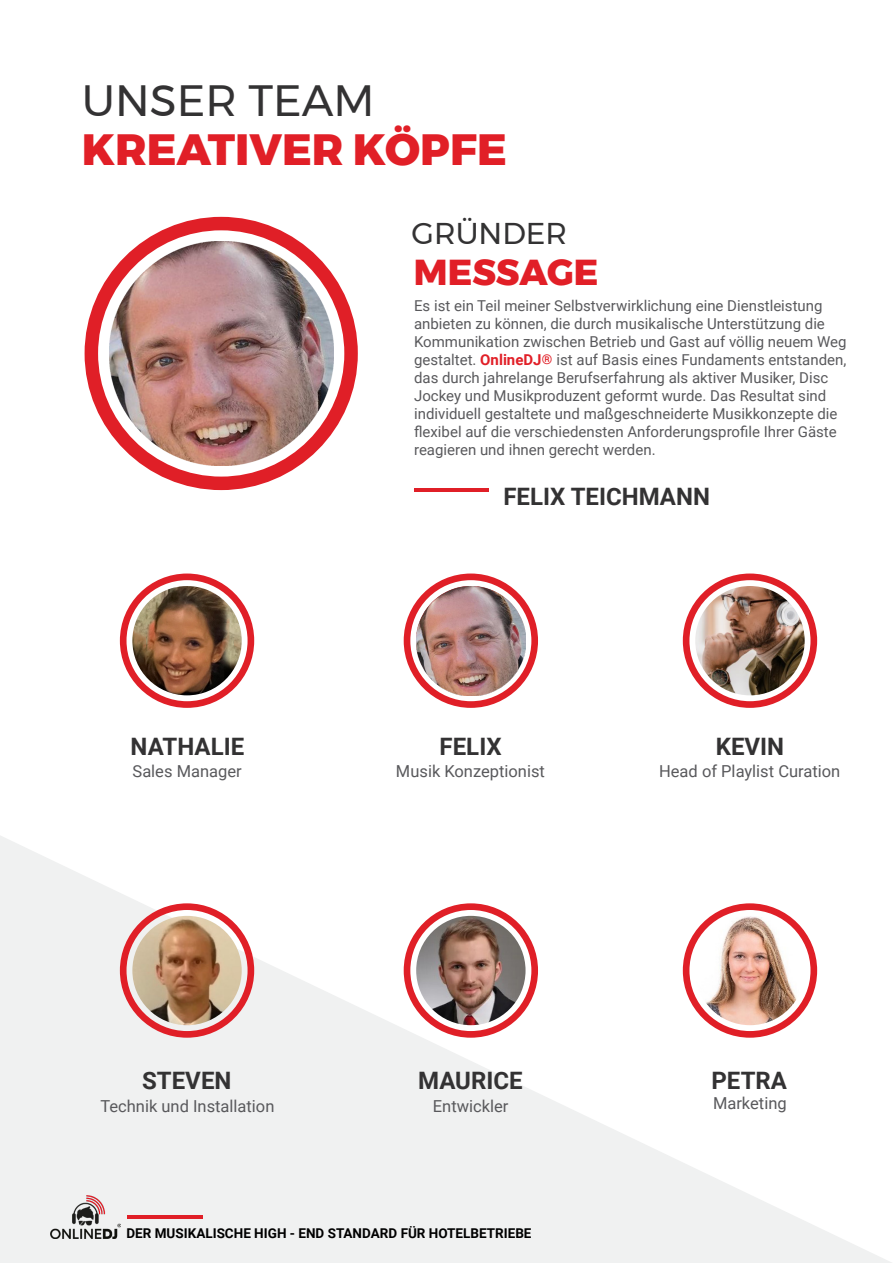
<style>
.page{position:relative;width:893px;height:1263px;background:#fff}
.page>*{position:absolute;margin:0;border:0;box-sizing:border-box;transform-origin:0 0}
.t1{font:800 43.65px "Montserrat";color:#e11f27}
.t2{font:43.65px "Montserrat";color:#333233}
.t3{font:800 36px "Montserrat";color:#e11f27}
.t4{font:30px "Montserrat";color:#333233}
.t5{font:700 24px "Roboto";color:#333233}
.t6{font:16.5px "Roboto";color:#59595c}
.t7{font:15px/18px "Roboto";color:#59595c}
.t8{font:700 13.5px "Roboto";color:#000}
.t9{font:700 13.5px "Roboto";color:#e11f27}
.s1{font-weight:700;color:#e11f27}
</style>
<div class="page">
<svg style="left:0;top:836px;width:892px;height:427px;fill:#f0f1f1"></svg>
<svg style="left:85px;top:217px;width:273px;height:273px"></svg>
<img style="left:120px;top:573px;width:134px;height:135px">
<svg style="left:404px;top:573px;width:134px;height:135px"></svg>
<img style="left:683px;top:573px;width:134px;height:135px">
<svg style="left:120px;top:903px;width:134px;height:135px"></svg>
<svg style="left:404px;top:903px;width:134px;height:135px"></svg>
<svg style="left:683px;top:903px;width:134px;height:135px"></svg>
<hr style="left:414px;top:488px;width:75px;height:3px;background:#e01f27">
<img style="left:109px;top:241px;width:224px;height:224px">
<img style="left:416px;top:586px;width:110px;height:109px">
<img style="left:50px;top:1195px;width:70px;height:43px">
<hr style="left:127px;top:1215px;width:76px;height:3px;background:#e01f27">
<h1 class="t2" style="left:82px;top:67px;width:294px">UNSER TEAM</h1>
<h1 class="t1" style="left:82px;top:114px;width:426px">KREATIVER KÖPFE</h1>
<h3 class="t4" style="left:412px;top:210px;width:157px">GRÜNDER</h3>
<h2 class="t3" style="left:414px;top:243px;width:186px">MESSAGE</h2>
<p class="t7" style="left:414px;top:296px;width:434px">Es ist ein Teil meiner Selbstverwirklichung eine Dienstleistung anbieten zu können, die durch musikalische Unterstützung die Kommunikation zwischen Betrieb und Gast auf völlig neuem Weg gestaltet. <span class="s1">OnlineDJ</span> ist auf Basis eines Fundaments entstanden, das durch jahrelange Berufserfahrung als aktiver Musiker, Disc Jockey und Musikproduzent geformt wurde. Das Resultat sind individuell gestaltete und maßgeschneiderte Musikkonzepte die flexibel auf die verschiedensten Anforderungsprofile Ihrer Gäste reagieren und ihnen gerecht werden.</p>
<h3 class="t5" style="left:503px;top:479px;width:208px">FELIX TEICHMANN</h3>
<p class="t9" style="left:542px;top:350px;width:12px">®</p>
<h3 class="t5" style="left:131px;top:730px;width:115px">NATHALIE</h3>
<h3 class="t5" style="left:440px;top:729px;width:64px">FELIX</h3>
<h3 class="t5" style="left:716px;top:729px;width:70px">KEVIN</h3>
<p class="t6" style="left:133px;top:760px;width:111px">Sales Manager</p>
<p class="t6" style="left:396px;top:760px;width:150px">Musik Konzeptionist</p>
<p class="t6" style="left:659px;top:760px;width:183px">Head of Playlist Curation</p>
<h3 class="t5" style="left:142px;top:1063px;width:91px">STEVEN</h3>
<h3 class="t5" style="left:418px;top:1063px;width:106px">MAURICE</h3>
<h3 class="t5" style="left:711px;top:1063px;width:77px">PETRA</h3>
<p class="t6" style="left:100px;top:1095px;width:176px">Technik und Installation</p>
<p class="t6" style="left:433px;top:1095px;width:77px">Entwickler</p>
<p class="t6" style="left:713px;top:1092px;width:75px">Marketing</p>
<p class="t8" style="left:126px;top:1224px;width:407px">DER MUSIKALISCHE HIGH - END STANDARD FÜR HOTELBETRIEBE</p>
</div>
